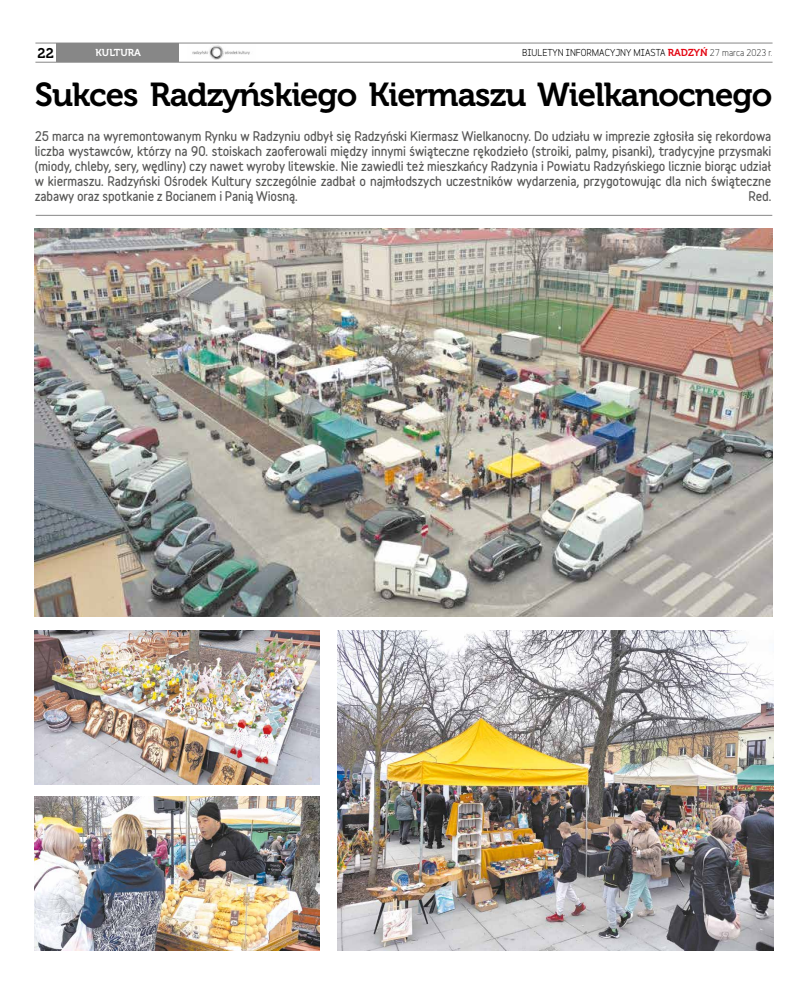
<style>
.page{position:relative;width:808px;height:993px;background:#fff}
.page>*{position:absolute;margin:0;border:0;box-sizing:border-box;transform-origin:0 0}
.t1{font:33px "Museo 700";letter-spacing:-.03em;color:#000}
.t2{font:14px "Museo 700";color:#000}
.t3{font:900 12px/15px "Variable";letter-spacing:-.01em;color:#575756;text-align:justify}
.t4{font:10px "Museo 700";color:#fff}
.t5{font:700 9px "Variable";color:#000}
.s1{font-family:"Museo 700";font-weight:400;font-size:10px;color:#e30613}
.s2{font-weight:400}
</style>
<div class="page">
<div style="left:56px;top:43px;width:123px;height:19px;background:#878787"></div>
<hr style="left:35px;top:43px;width:737px;height:1px;background:#878787">
<hr style="left:35px;top:62px;width:737px;height:1px;background:#878787">
<img style="left:35px;top:630px;width:284px;height:154px">
<img style="left:338px;top:630px;width:435px;height:320px">
<img style="left:35px;top:796px;width:284px;height:154px">
<hr style="left:36px;top:215px;width:736px;height:1px;background:#878787">
<img style="left:192px;top:45px;width:58px;height:15px">
<img style="left:35px;top:228px;width:737px;height:388px">
<p class="t2" style="left:38px;top:45px;width:18px">22</p>
<p class="t5" style="left:522px;top:45px;width:252px">BIULETYN INFORMACYJNY MIASTA <span class="s1">RADZYŃ</span> <span class="s2">27 marca 2023 r.</span></p>
<p class="t4" style="left:96px;top:47px;width:47px">KULTURA</p>
<h1 class="t1" style="left:35px;top:76px;width:739px">Sukces Radzyńskiego Kiermaszu Wielkanocnego</h1>
<p class="t3" style="left:35px;top:128px;width:738px">25 marca na wyremontowanym Rynku w Radzyniu odbył się Radzyński Kiermasz Wielkanocny. Do udziału w imprezie zgłosiła się rekordowa liczba wystawców, którzy na 90. stoiskach zaoferowali między innymi świąteczne rękodzieło (stroiki, palmy, pisanki), tradycyjne przysmaki (miody, chleby, sery, wędliny) czy nawet wyroby litewskie. Nie zawiedli też mieszkańcy Radzynia i Powiatu Radzyńskiego licznie biorąc udział w kiermaszu. Radzyński Ośrodek Kultury szczególnie zadbał o najmłodszych uczestników wydarzenia, przygotowując dla nich świąteczne zabawy oraz spotkanie z Bocianem i Panią Wiosną.</p>
<p class="t3" style="left:748px;top:188px;width:24px">Red.</p>
</div>
